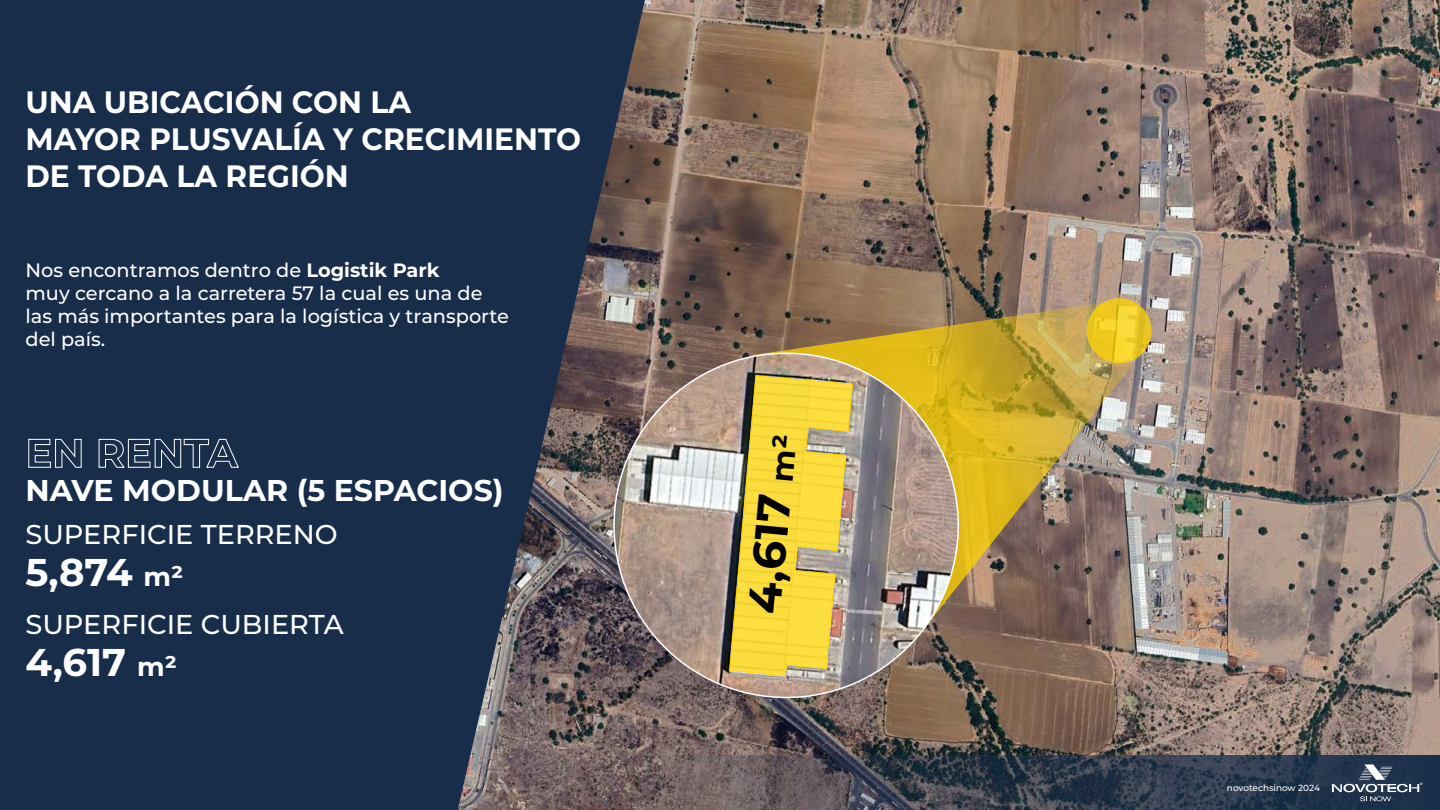
<style>
.page{position:relative;width:1440px;height:810px;background:#172d4a}
.page>*{position:absolute;margin:0;border:0;box-sizing:border-box;transform-origin:0 0}
.t1{font:700 45.83px "Montserrat";color:#000}
.t2{font:700 38.7px "Montserrat";color:#fff}
.t3{font:700 30.83px/37px "Montserrat";color:#fff;scale:.96 1}
.t4{font:700 30.08px "Montserrat";color:#fff}
.t5{font:500 27.22px "Montserrat";color:#fff}
.t6{font:500 19.35px/23.2px "Montserrat";color:#fff}
.t7{font:500 8.93px "Montserrat";color:#fff}
.s1{font-weight:700}
.s2{font-size:26.25px}
.s3{font-size:28.5px}
.s4{font-size:31.12px}
.s5{font-size:33.83px}
</style>
<div class="page">
<img style="left:458px;top:0;width:982px;height:810px">
<svg style="left:1087px;top:298px;width:65px;height:65px"></svg>
<img style="left:752px;top:303px;width:386px;height:326px">
<svg style="left:599px;top:756px;width:841px;height:54px"></svg>
<svg style="left:28px;top:439px;width:54px;height:29px"></svg>
<svg style="left:99px;top:439px;width:140px;height:29px"></svg>
<svg style="left:1332px;top:764px;width:90px;height:37px"></svg>
<img style="left:614px;top:353px;width:344px;height:344px;border-radius:172px">
<img style="left:720px;top:376px;width:133px;height:300px">
<h3 class="t3" style="left:25px;top:82px;width:580px">UNA UBICACIÓN CON LA<br>MAYOR PLUSVALÍA Y CRECIMIENTO<br>DE TODA LA REGIÓN</h3>
<p class="t6" style="left:25px;top:258px;width:485px">Nos encontramos dentro de <span class="s1">Logistik Park<br></span>muy cercano a la carretera 57 la cual es una de las más importantes para la logística y transporte del país.</p>
<h3 class="t4" style="left:25px;top:468px;width:480px">NAVE MODULAR (5 ESPACIOS)</h3>
<h3 class="t5" style="left:25px;top:516px;width:314px">SUPERFICIE TERRENO</h3>
<h2 class="t2" style="left:25px;top:545px;width:159px">5,874 <span class="s2">m</span><span class="s3">2</span></h2>
<h3 class="t5" style="left:25px;top:606px;width:320px">SUPERFICIE CUBIERTA</h3>
<h2 class="t2" style="left:25px;top:635px;width:153px">4,617 <span class="s2">m</span><span class="s3">2</span></h2>
<h1 class="t1" style="left:731px;top:611px;width:184px;rotate:-85deg">4,617 <span class="s4">m</span> <span class="s5">2</span></h1>
<p class="t7" style="left:1227px;top:782px;width:95px">novotechsinow 2024</p>
</div>
